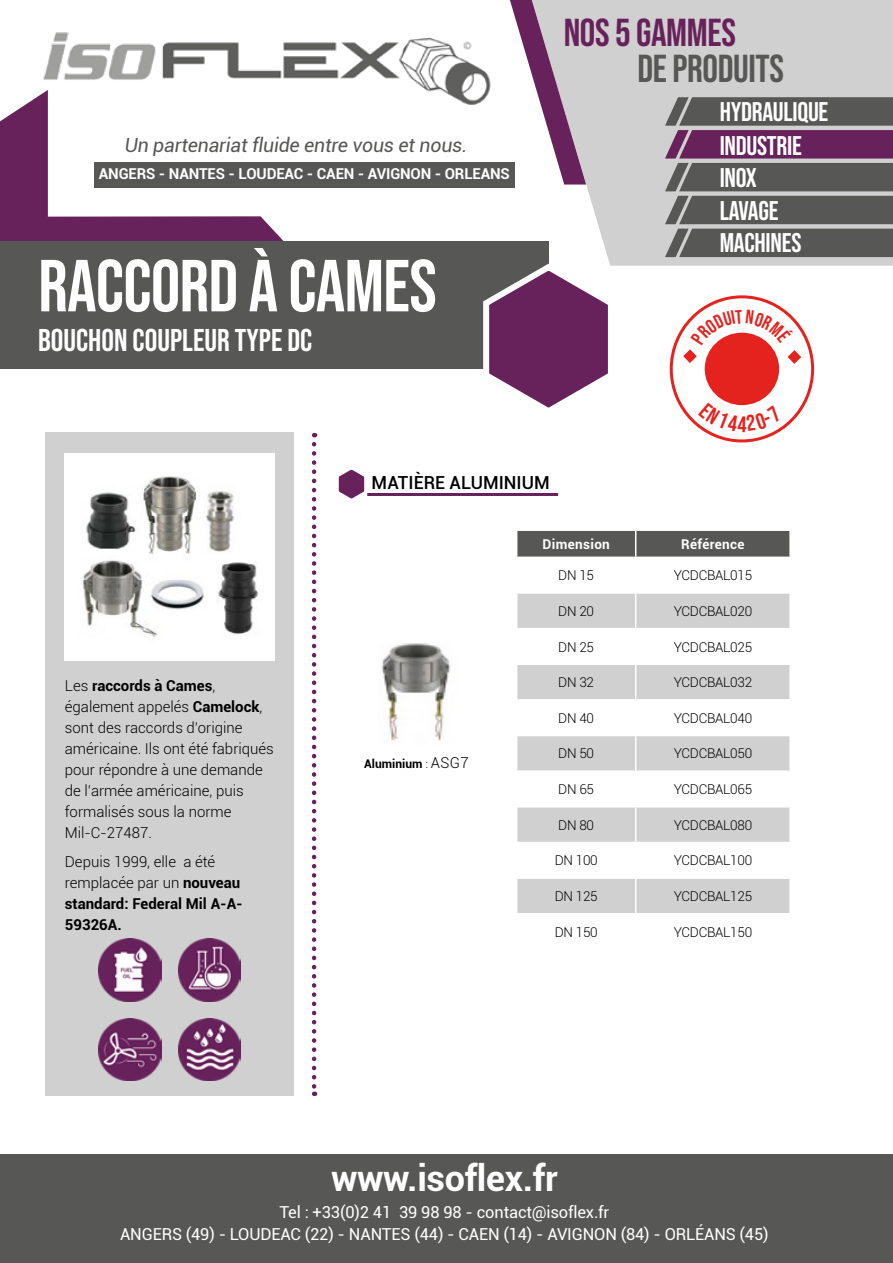
<style>
.page{position:relative;width:893px;height:1263px;background:#fff}
.page>*{position:absolute;margin:0;border:0;box-sizing:border-box;transform-origin:0 0}
.t1{font:73.5px "Bebas Neue";letter-spacing:-.01em;color:#fff}
.t2{font:39px "Bebas Neue";letter-spacing:-.01em;color:#67225b}
.t3{font:39px "Bebas Neue";letter-spacing:-.01em;color:#575756}
.t4{font:700 36px "Roboto";letter-spacing:-.01em;color:#fff}
.t5{font:31.5px "Bebas Neue";color:#fff}
.t6{font:27px/32.7px "Bebas Neue";letter-spacing:-.01em;color:#fff}
.t7{font:italic 19.5px "Roboto";letter-spacing:-.01em;color:#575756}
.t8{font:500 18px "Roboto";color:#000}
.t9{font:16.5px/22px "Roboto";letter-spacing:-.01em;color:#fff;text-align:center}
.t10{font:300 15px/21px "Roboto";color:#000}
.t11{font:700 15px/21px "Roboto";color:#000}
.t12{font:700 15px "Roboto";letter-spacing:-.01em;color:#fff}
.t13{font:300 13.5px "Roboto";letter-spacing:-.02em;color:#000}
.t14{font:700 13.5px "Roboto";letter-spacing:.025em;color:#fff}
.t15{font:700 12px "Roboto";color:#000}
.s1{font-weight:700}
.s2{font-weight:300}
.s3{font-weight:300;font-size:15px}
</style>
<div class="page">
<div style="left:586px;top:0;width:307px;height:266px;background:#d0d0d0"></div>
<svg style="left:510px;top:0;width:76px;height:185px"></svg>
<img style="left:43px;top:32px;width:448px;height:73px">
<div style="left:94px;top:162px;width:420px;height:26px;background:#575756"></div>
<svg style="left:665px;top:97px;width:228px;height:160px;background:#6c6069"></svg>
<svg style="left:0;top:90px;width:307px;height:151px"></svg>
<div style="left:0;top:1154px;width:893px;height:109px;background:#575756"></div>
<div style="left:45px;top:433px;width:248px;height:663px;background:#d0d0d0"></div>
<div style="left:0;top:241px;width:549px;height:128px;background:#575756"></div>
<svg style="left:483px;top:260px;width:134px;height:148px"></svg>
<div style="left:670px;top:295px;width:144px;height:147px;border:3px solid #e5231e;border-radius:50%"></div>
<div style="left:705px;top:333px;width:74px;height:72px;background:#e5231e;border-radius:50%"></div>
<svg style="left:312px;top:444px;width:4px;height:652px"></svg>
<img style="left:178px;top:1018px;width:63px;height:63px">
<img style="left:98px;top:1018px;width:63px;height:63px">
<img style="left:178px;top:938px;width:63px;height:63px">
<img style="left:98px;top:938px;width:63px;height:63px">
<img style="left:65px;top:454px;width:209px;height:206px">
<svg style="left:338px;top:469px;width:27px;height:30px"></svg>
<hr style="left:367px;top:493px;width:191px;height:3px;background:#67225b">
<svg style="left:517px;top:594px;width:272px;height:319px;fill:#d0d0d0"></svg>
<svg style="left:516px;top:530px;width:273px;height:27px;background:#616160"></svg>
<hr style="left:635px;top:594px;width:1px;height:34px;background:#fff">
<hr style="left:635px;top:629px;width:1px;height:34px;background:#fff">
<hr style="left:635px;top:665px;width:1px;height:34px;background:#fff">
<hr style="left:635px;top:701px;width:1px;height:34px;background:#fff">
<hr style="left:635px;top:736px;width:1px;height:34px;background:#fff">
<hr style="left:635px;top:772px;width:1px;height:34px;background:#fff">
<hr style="left:635px;top:807px;width:1px;height:35px;background:#fff">
<hr style="left:635px;top:843px;width:1px;height:34px;background:#fff">
<hr style="left:635px;top:879px;width:1px;height:34px;background:#fff">
<hr style="left:516px;top:628px;width:120px;height:1px;background:#fff">
<hr style="left:636px;top:628px;width:155px;height:1px;background:#fff">
<hr style="left:516px;top:663px;width:120px;height:2px;background:#fff">
<hr style="left:636px;top:663px;width:155px;height:2px;background:#fff">
<hr style="left:516px;top:699px;width:120px;height:2px;background:#fff">
<hr style="left:636px;top:699px;width:155px;height:2px;background:#fff">
<hr style="left:516px;top:735px;width:120px;height:1px;background:#fff">
<hr style="left:636px;top:735px;width:155px;height:1px;background:#fff">
<hr style="left:516px;top:770px;width:120px;height:2px;background:#fff">
<hr style="left:636px;top:770px;width:155px;height:2px;background:#fff">
<hr style="left:516px;top:806px;width:120px;height:1px;background:#fff">
<hr style="left:636px;top:806px;width:155px;height:1px;background:#fff">
<hr style="left:516px;top:842px;width:120px;height:1px;background:#fff">
<hr style="left:636px;top:842px;width:155px;height:1px;background:#fff">
<hr style="left:516px;top:877px;width:120px;height:2px;background:#fff">
<hr style="left:636px;top:877px;width:155px;height:2px;background:#fff">
<img style="left:381px;top:643px;width:70px;height:98px">
<svg style="left:683px;top:309px;width:118px;height:55px"></svg>
<svg style="left:698px;top:403px;width:84px;height:29px"></svg>
<h3 class="t7" style="left:125px;top:131px;width:344px">Un partenariat fluide entre vous et nous.</h3>
<p class="t12" style="left:99px;top:164px;width:412px">ANGERS - NANTES - LOUDEAC - CAEN - AVIGNON - ORLEANS</p>
<h1 class="t1" style="left:38px;top:244px;width:400px">RACCORD À CAMES</h1>
<h3 class="t5" style="left:38px;top:323px;width:276px">BOUCHON COUPLEUR TYPE DC</h3>
<h2 class="t2" style="left:564px;top:11px;width:174px">NOS 5 GAMMES</h2>
<h2 class="t3" style="left:637px;top:46px;width:148px">DE PRODUITS</h2>
<h3 class="t6" style="left:720px;top:95px;width:110px">HYDRAULIQUE<br>INDUSTRIE<br>INOX<br>LAVAGE<br>MACHINES</h3>
<p class="t8" style="left:371px;top:470px;width:180px">MATIÈRE ALUMINIUM</p>
<p class="t10" style="left:65px;top:674px;width:211px">Les <span class="s1">raccords à Cames</span>, également appelés <span class="s1">Camelock</span>, sont des raccords d’origine américaine. Ils ont été fabriqués pour répondre à une demande de l’armée américaine, puis formalisés sous la norme<br>Mil-C-27487.</p>
<p class="t11" style="left:65px;top:851px;width:179px"><span class="s2">Depuis 1999, elle a été remplacée par un</span> nouveau standard: Federal Mil A-A-<br>59326A.</p>
<p class="t15" style="left:364px;top:755px;width:106px">Aluminium <span class="s2">:</span> <span class="s3">ASG7</span></p>
<p class="t14" style="left:542px;top:534px;width:69px">Dimension</p>
<p class="t14" style="left:681px;top:534px;width:65px">Référence</p>
<p class="t13" style="left:558px;top:566px;width:37px">DN 15</p>
<p class="t13" style="left:674px;top:566px;width:80px">YCDCBAL015</p>
<p class="t13" style="left:558px;top:602px;width:37px">DN 20</p>
<p class="t13" style="left:674px;top:602px;width:80px">YCDCBAL020</p>
<p class="t13" style="left:558px;top:637px;width:37px">DN 25</p>
<p class="t13" style="left:674px;top:637px;width:80px">YCDCBAL025</p>
<p class="t13" style="left:558px;top:673px;width:37px">DN 32</p>
<p class="t13" style="left:674px;top:673px;width:80px">YCDCBAL032</p>
<p class="t13" style="left:558px;top:709px;width:37px">DN 40</p>
<p class="t13" style="left:674px;top:709px;width:80px">YCDCBAL040</p>
<p class="t13" style="left:558px;top:744px;width:37px">DN 50</p>
<p class="t13" style="left:674px;top:744px;width:80px">YCDCBAL050</p>
<p class="t13" style="left:558px;top:780px;width:37px">DN 65</p>
<p class="t13" style="left:674px;top:780px;width:80px">YCDCBAL065</p>
<p class="t13" style="left:558px;top:815px;width:37px">DN 80</p>
<p class="t13" style="left:674px;top:815px;width:80px">YCDCBAL080</p>
<p class="t13" style="left:555px;top:851px;width:44px">DN 100</p>
<p class="t13" style="left:674px;top:851px;width:80px">YCDCBAL100</p>
<p class="t13" style="left:555px;top:887px;width:44px">DN 125</p>
<p class="t13" style="left:674px;top:887px;width:80px">YCDCBAL125</p>
<p class="t13" style="left:555px;top:922px;width:44px">DN 150</p>
<p class="t13" style="left:674px;top:922px;width:80px">YCDCBAL150</p>
<h3 class="t4" style="left:331px;top:1153px;width:228px">www.isoflex.fr</h3>
<p class="t9" style="left:120px;top:1200px;width:650px">Tel : +33(0)2 41 39 98 98 - contact@isoflex.fr<br>ANGERS (49) - LOUDEAC (22) - NANTES (44) - CAEN (14) - AVIGNON (84) - ORLÉANS (45)</p>
</div>
